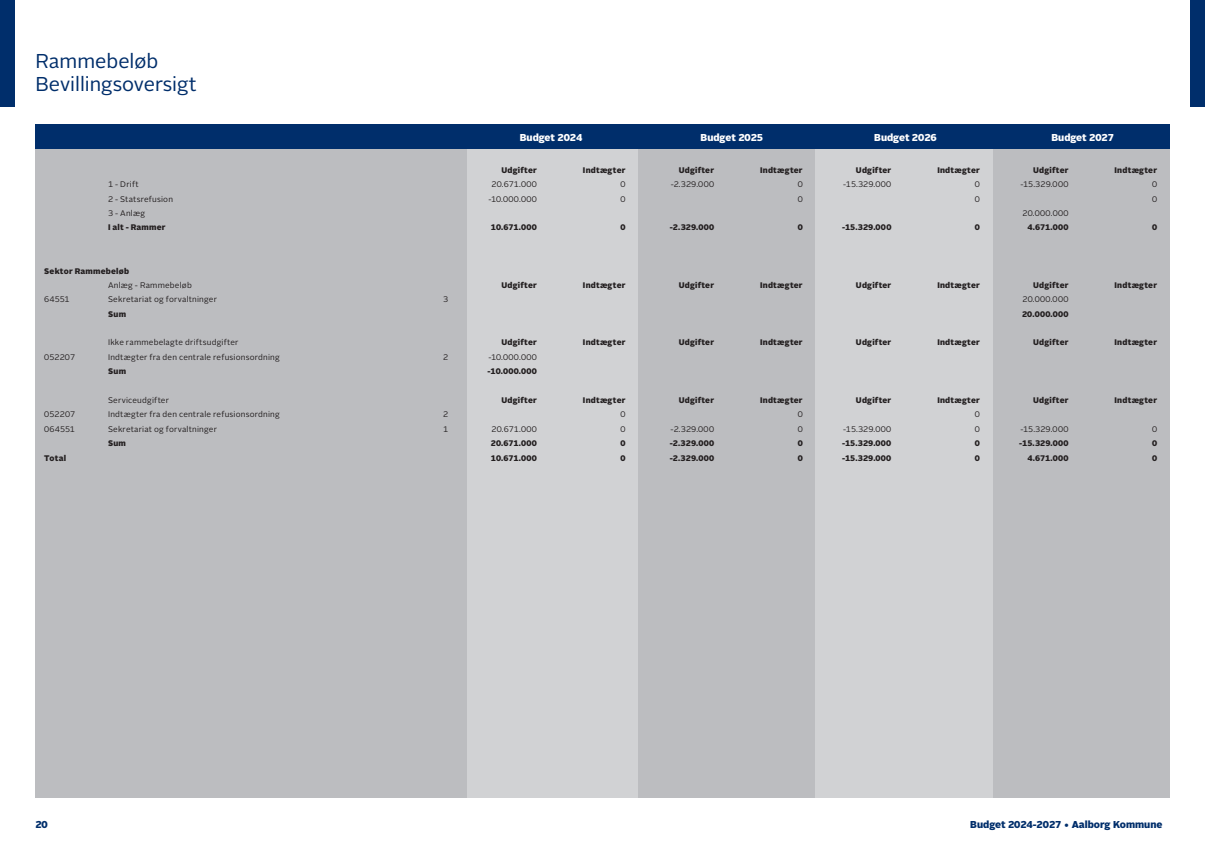
<style>
.page{position:relative;width:1205px;height:851px;background:#fff}
.page>*{position:absolute;margin:0;border:0;box-sizing:border-box;transform-origin:0 0}
.t1{font:20px/22.5px "Alright Sans";color:#002e6b}
.t2{font:900 10px "Alright Sans";color:#fff}
.t3{font:900 10px "Alright Sans";color:#002e6b}
.t4{font:900 8.12px "Alright Sans";letter-spacing:.025em;color:#231f20}
.t5{font:8.12px "Alright Sans";letter-spacing:.025em;color:#231f20}
</style>
<div class="page">
<div style="left:0;top:0;width:14px;height:106px;background:#002e6b"></div>
<div style="left:1191px;top:0;width:14px;height:106px;background:#002e6b"></div>
<div style="left:35px;top:124px;width:433px;height:673px;background:#bcbdc0"></div>
<div style="left:468px;top:124px;width:170px;height:673px;background:#d1d2d4"></div>
<div style="left:992px;top:124px;width:177px;height:673px;background:#bcbdc0"></div>
<div style="left:638px;top:124px;width:177px;height:673px;background:#bcbdc0"></div>
<div style="left:815px;top:124px;width:177px;height:673px;background:#d1d2d4"></div>
<div style="left:35px;top:124px;width:1134px;height:25px;background:#002e6b"></div>
<h1 class="t1" style="left:35px;top:50px;width:163px">Rammebeløb<br>Bevillingsoversigt</h1>
<p class="t2" style="left:520px;top:130px;width:64px">Budget 2024</p>
<p class="t2" style="left:700px;top:130px;width:64px">Budget 2025</p>
<p class="t2" style="left:874px;top:130px;width:64px">Budget 2026</p>
<p class="t2" style="left:1051px;top:130px;width:64px">Budget 2027</p>
<p class="t4" style="left:501px;top:164px;width:37px">Udgifter</p>
<p class="t4" style="left:583px;top:164px;width:44px">Indtægter</p>
<p class="t4" style="left:679px;top:164px;width:37px">Udgifter</p>
<p class="t4" style="left:760px;top:164px;width:44px">Indtægter</p>
<p class="t4" style="left:856px;top:164px;width:37px">Udgifter</p>
<p class="t4" style="left:937px;top:164px;width:44px">Indtægter</p>
<p class="t4" style="left:1033px;top:164px;width:37px">Udgifter</p>
<p class="t4" style="left:1114px;top:164px;width:44px">Indtægter</p>
<p class="t5" style="left:108px;top:179px;width:32px">1 - Drift</p>
<p class="t5" style="left:491px;top:179px;width:47px">20.671.000</p>
<p class="t5" style="left:620px;top:179px;width:7px">0</p>
<p class="t5" style="left:671px;top:179px;width:45px">-2.329.000</p>
<p class="t5" style="left:798px;top:179px;width:7px">0</p>
<p class="t5" style="left:843px;top:179px;width:50px">-15.329.000</p>
<p class="t5" style="left:975px;top:179px;width:7px">0</p>
<p class="t5" style="left:1020px;top:179px;width:50px">-15.329.000</p>
<p class="t5" style="left:1152px;top:179px;width:7px">0</p>
<p class="t5" style="left:108px;top:193px;width:66px">2 - Statsrefusion</p>
<p class="t5" style="left:488px;top:193px;width:50px">-10.000.000</p>
<p class="t5" style="left:620px;top:193px;width:7px">0</p>
<p class="t5" style="left:798px;top:193px;width:7px">0</p>
<p class="t5" style="left:975px;top:193px;width:7px">0</p>
<p class="t5" style="left:1152px;top:193px;width:7px">0</p>
<p class="t5" style="left:108px;top:208px;width:38px">3 - Anlæg</p>
<p class="t5" style="left:1022px;top:208px;width:48px">20.000.000</p>
<p class="t4" style="left:108px;top:222px;width:59px">I alt - Rammer</p>
<p class="t4" style="left:491px;top:222px;width:48px">10.671.000</p>
<p class="t4" style="left:620px;top:222px;width:7px">0</p>
<p class="t4" style="left:670px;top:222px;width:46px">-2.329.000</p>
<p class="t4" style="left:798px;top:222px;width:7px">0</p>
<p class="t4" style="left:842px;top:222px;width:51px">-15.329.000</p>
<p class="t4" style="left:975px;top:222px;width:7px">0</p>
<p class="t4" style="left:1027px;top:222px;width:43px">4.671.000</p>
<p class="t4" style="left:1152px;top:222px;width:7px">0</p>
<p class="t4" style="left:44px;top:265px;width:86px">Sektor Rammebeløb</p>
<p class="t5" style="left:108px;top:279px;width:85px">Anlæg - Rammebeløb</p>
<p class="t4" style="left:501px;top:279px;width:37px">Udgifter</p>
<p class="t4" style="left:583px;top:279px;width:44px">Indtægter</p>
<p class="t4" style="left:679px;top:279px;width:37px">Udgifter</p>
<p class="t4" style="left:760px;top:279px;width:44px">Indtægter</p>
<p class="t4" style="left:856px;top:279px;width:37px">Udgifter</p>
<p class="t4" style="left:937px;top:279px;width:44px">Indtægter</p>
<p class="t4" style="left:1033px;top:279px;width:37px">Udgifter</p>
<p class="t4" style="left:1114px;top:279px;width:44px">Indtægter</p>
<p class="t5" style="left:44px;top:294px;width:27px">64551</p>
<p class="t5" style="left:108px;top:294px;width:110px">Sekretariat og forvaltninger</p>
<p class="t5" style="left:443px;top:294px;width:7px">3</p>
<p class="t5" style="left:1022px;top:294px;width:48px">20.000.000</p>
<p class="t4" style="left:108px;top:308px;width:19px">Sum</p>
<p class="t4" style="left:1022px;top:308px;width:48px">20.000.000</p>
<p class="t5" style="left:108px;top:337px;width:132px">Ikke rammebelagte driftsudgifter</p>
<p class="t4" style="left:501px;top:337px;width:37px">Udgifter</p>
<p class="t4" style="left:583px;top:337px;width:44px">Indtægter</p>
<p class="t4" style="left:679px;top:337px;width:37px">Udgifter</p>
<p class="t4" style="left:760px;top:337px;width:44px">Indtægter</p>
<p class="t4" style="left:856px;top:337px;width:37px">Udgifter</p>
<p class="t4" style="left:937px;top:337px;width:44px">Indtægter</p>
<p class="t4" style="left:1033px;top:337px;width:37px">Udgifter</p>
<p class="t4" style="left:1114px;top:337px;width:44px">Indtægter</p>
<p class="t5" style="left:44px;top:351px;width:32px">052207</p>
<p class="t5" style="left:108px;top:351px;width:173px">Indtægter fra den centrale refusionsordning</p>
<p class="t5" style="left:443px;top:351px;width:7px">2</p>
<p class="t5" style="left:488px;top:351px;width:50px">-10.000.000</p>
<p class="t4" style="left:108px;top:365px;width:19px">Sum</p>
<p class="t4" style="left:488px;top:365px;width:51px">-10.000.000</p>
<p class="t5" style="left:108px;top:394px;width:62px">Serviceudgifter</p>
<p class="t4" style="left:501px;top:394px;width:37px">Udgifter</p>
<p class="t4" style="left:583px;top:394px;width:44px">Indtægter</p>
<p class="t4" style="left:679px;top:394px;width:37px">Udgifter</p>
<p class="t4" style="left:760px;top:394px;width:44px">Indtægter</p>
<p class="t4" style="left:856px;top:394px;width:37px">Udgifter</p>
<p class="t4" style="left:937px;top:394px;width:44px">Indtægter</p>
<p class="t4" style="left:1033px;top:394px;width:37px">Udgifter</p>
<p class="t4" style="left:1114px;top:394px;width:44px">Indtægter</p>
<p class="t5" style="left:44px;top:409px;width:32px">052207</p>
<p class="t5" style="left:108px;top:409px;width:173px">Indtægter fra den centrale refusionsordning</p>
<p class="t5" style="left:443px;top:409px;width:7px">2</p>
<p class="t5" style="left:620px;top:409px;width:7px">0</p>
<p class="t5" style="left:798px;top:409px;width:7px">0</p>
<p class="t5" style="left:975px;top:409px;width:7px">0</p>
<p class="t5" style="left:44px;top:423px;width:32px">064551</p>
<p class="t5" style="left:108px;top:423px;width:110px">Sekretariat og forvaltninger</p>
<p class="t5" style="left:443px;top:423px;width:7px">1</p>
<p class="t5" style="left:491px;top:423px;width:47px">20.671.000</p>
<p class="t5" style="left:620px;top:423px;width:7px">0</p>
<p class="t5" style="left:670px;top:423px;width:45px">-2.329.000</p>
<p class="t5" style="left:798px;top:423px;width:7px">0</p>
<p class="t5" style="left:843px;top:423px;width:50px">-15.329.000</p>
<p class="t5" style="left:975px;top:423px;width:7px">0</p>
<p class="t5" style="left:1020px;top:423px;width:50px">-15.329.000</p>
<p class="t5" style="left:1152px;top:423px;width:7px">0</p>
<p class="t4" style="left:108px;top:437px;width:19px">Sum</p>
<p class="t4" style="left:491px;top:437px;width:48px">20.671.000</p>
<p class="t4" style="left:620px;top:437px;width:7px">0</p>
<p class="t4" style="left:670px;top:437px;width:46px">-2.329.000</p>
<p class="t4" style="left:798px;top:437px;width:7px">0</p>
<p class="t4" style="left:842px;top:437px;width:51px">-15.329.000</p>
<p class="t4" style="left:975px;top:437px;width:7px">0</p>
<p class="t4" style="left:1019px;top:437px;width:51px">-15.329.000</p>
<p class="t4" style="left:1152px;top:437px;width:7px">0</p>
<p class="t4" style="left:44px;top:452px;width:23px">Total</p>
<p class="t4" style="left:491px;top:452px;width:48px">10.671.000</p>
<p class="t4" style="left:620px;top:452px;width:7px">0</p>
<p class="t4" style="left:670px;top:452px;width:46px">-2.329.000</p>
<p class="t4" style="left:798px;top:452px;width:7px">0</p>
<p class="t4" style="left:842px;top:452px;width:51px">-15.329.000</p>
<p class="t4" style="left:975px;top:452px;width:7px">0</p>
<p class="t4" style="left:1027px;top:452px;width:43px">4.671.000</p>
<p class="t4" style="left:1152px;top:452px;width:7px">0</p>
<p class="t3" style="left:35px;top:817px;width:14px">20</p>
<p class="t3" style="left:970px;top:817px;width:194px">Budget 2024-2027 • Aalborg Kommune</p>
</div>
